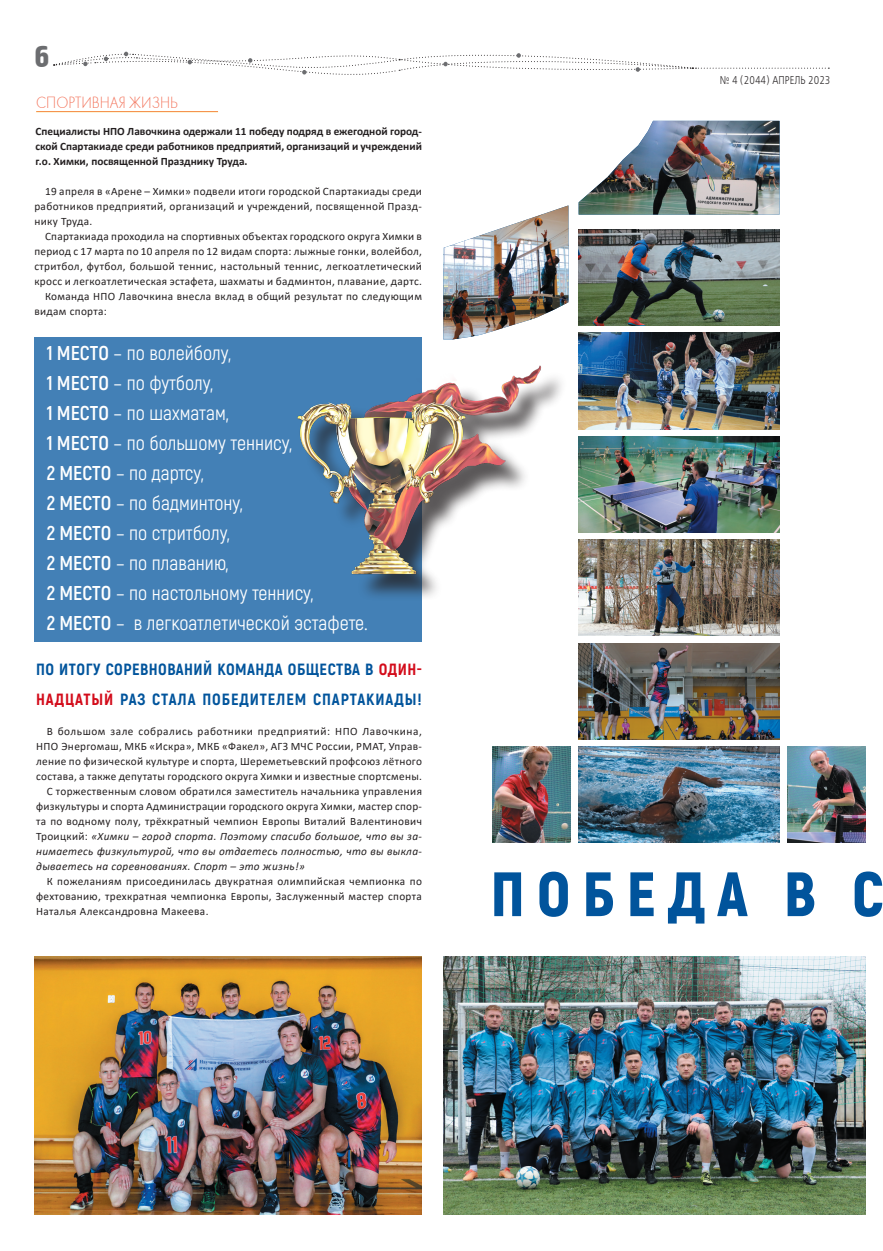
<style>
.page{position:relative;width:883px;height:1251px;background:#fff}
.page>*{position:absolute;margin:0;border:0;box-sizing:border-box;transform-origin:0 0}
.Заголовок_4{font:900 62.5px "Akrobat";letter-spacing:.19em;color:#01549c}
.загловок_3{font:30.12px "Hermes CTT";color:#6c6d70;scale:1.05 1}
.t1{font:20px "Akrobat";color:#fff}
.заголовок_панорамы{font:16.88px "Futura Light C";color:#f37259;scale:.89 1}
.t2{font:800 16.25px/30px "Akrobat";letter-spacing:.03em;color:#01549c}
.t3{font:11.25px/15px "Calibri";letter-spacing:.03em;color:#231f20;text-align:justify}
.t4{font:700 11.25px/15px "Calibri";color:#231f20}
.заголовок_панорамы-2{font:11.25px "Free Set C";letter-spacing:.01em;color:#231f20;scale:.8 1}
.s1{font-weight:700}
.s2{color:#d30b1a}
.s3{font-style:italic}
</style>
<div class="page">
<svg style="left:54px;top:51px;width:775px;height:24px"></svg>
<hr style="left:35px;top:110px;width:185px;height:3px;background:#fff463;opacity:.75">
<img style="left:578px;top:333px;width:201px;height:96px">
<img style="left:578px;top:229px;width:201px;height:97px">
<img style="left:578px;top:436px;width:201px;height:96px">
<img style="left:578px;top:540px;width:201px;height:96px">
<img style="left:578px;top:643px;width:201px;height:96px">
<img style="left:578px;top:746px;width:201px;height:97px">
<img style="left:787px;top:746px;width:78px;height:97px">
<img style="left:492px;top:746px;width:78px;height:97px">
<img style="left:578px;top:121px;width:201px;height:94px">
<img style="left:443px;top:205px;width:125px;height:134px">
<div style="left:34px;top:337px;width:388px;height:305px;background:#4380b6"></div>
<div style="left:302px;top:371px;width:265px;height:230px;background:#231f20;opacity:.75"></div>
<img style="left:297px;top:365px;width:248px;height:236px">
<img style="left:443px;top:957px;width:422px;height:257px">
<img style="left:35px;top:957px;width:387px;height:257px">
<p class="загловок_3" style="left:35px;top:40px;width:15px">6</p>
<p class="заголовок_панорамы" style="left:36px;top:93px;width:161px">СПОРТИВНАЯ ЖИЗНЬ</p>
<p class="t4" style="left:35px;top:124px;width:388px">Специалисты НПО Лавочкина одержали 11 победу подряд в ежегодной город&shy;ской Спартакиаде среди работников предприятий, организаций и учреждений</p>
<p class="t4" style="left:35px;top:154px;width:213px">г.о. Химки, посвященной Празднику Труда.</p>
<p class="t3" style="left:34px;top:183px;width:389px;text-indent:11px">19 апреля в «Арене – Химки» подвели итоги городской Спартакиады среди работников предприятий, организаций и учреждений, посвященной Празд&shy;нику Труда.</p>
<p class="t3" style="left:34px;top:228px;width:389px;text-indent:11px">Спартакиада проходила на спортивных объектах городского округа Химки в период с 17 марта по 10 апреля по 12 видам спорта: лыжные гонки, волейбол, стритбол, футбол, большой теннис, настольный теннис, легкоатлетический кросс и легкоатлетическая эстафета, шахматы и бадминтон, плавание, дартс.</p>
<p class="t3" style="left:34px;top:288px;width:389px;text-indent:11px">Команда НПО Лавочкина внесла вклад в общий результат по следующим видам спорта:</p>
<p class="t1" style="left:47px;top:341px;width:186px"><span class="s1">1 МЕСТО</span> – по волейболу,</p>
<p class="t1" style="left:47px;top:371px;width:168px"><span class="s1">1 МЕСТО</span> – по футболу,</p>
<p class="t1" style="left:47px;top:401px;width:183px"><span class="s1">1 МЕСТО</span> – по шахматам,</p>
<p class="t1" style="left:47px;top:431px;width:247px"><span class="s1">1 МЕСТО</span> – по большому теннису,</p>
<p class="t1" style="left:47px;top:461px;width:158px"><span class="s1">2 МЕСТО</span> – по дартсу,</p>
<p class="t1" style="left:47px;top:491px;width:197px"><span class="s1">2 МЕСТО</span> – по бадминтону,</p>
<p class="t1" style="left:47px;top:521px;width:184px"><span class="s1">2 МЕСТО</span> – по стритболу,</p>
<p class="t1" style="left:47px;top:551px;width:183px"><span class="s1">2 МЕСТО</span> – по плаванию,</p>
<p class="t1" style="left:47px;top:581px;width:268px"><span class="s1">2 МЕСТО</span> – по настольному теннису,</p>
<p class="t1" style="left:47px;top:611px;width:322px"><span class="s1">2 МЕСТО</span> – в легкоатлетической эстафете.</p>
<p class="t2" style="left:36px;top:654px;width:387px">ПО ИТОГУ СОРЕВНОВАНИЙ КОМАНДА ОБЩЕСТВА В <span class="s2">ОДИН-<br>НАДЦАТЫЙ</span> РАЗ СТАЛА ПОБЕДИТЕЛЕМ СПАРТАКИАДЫ!</p>
<p class="t3" style="left:36px;top:723px;width:387px;text-indent:11px">В большом зале собрались работники предприятий: НПО Лавочкина, НПО Энергомаш, МКБ «Искра», МКБ «Факел», АГЗ МЧС России, РМАТ, Управ&shy;ление по физической культуре и спорта, Шереметьевский профсоюз лётного состава, а также депутаты городского округа Химки и известные спортсмены.</p>
<p class="t3" style="left:36px;top:783px;width:387px;text-indent:11px">С торжественным словом обратился заместитель начальника управления физкультуры и спорта Администрации городского округа Химки, мастер спор&shy;та по водному полу, трёхкратный чемпион Европы Виталий Валентинович Троицкий: <span class="s3">«Химки – город спорта. Поэтому спасибо большое, что вы за&shy;нимаетесь физкультурой, что вы отдаетесь полностью, что вы выкла&shy;дываетесь на соревнованиях. Спорт – это жизнь!»</span></p>
<p class="t3" style="left:36px;top:873px;width:387px;text-indent:11px">К пожеланиям присоединилась двукратная олимпийская чемпионка по фехтованию, трехкратная чемпионка Европы, Заслуженный мастер спорта Наталья Александровна Макеева.</p>
<p class="заголовок_панорамы-2" style="left:719px;top:74px;width:140px">№ 4 (2044) АПРЕЛЬ 2023</p>
<p class="Заголовок_4" style="left:490px;top:854px;width:394px">ПОБЕДА В С</p>
</div>
